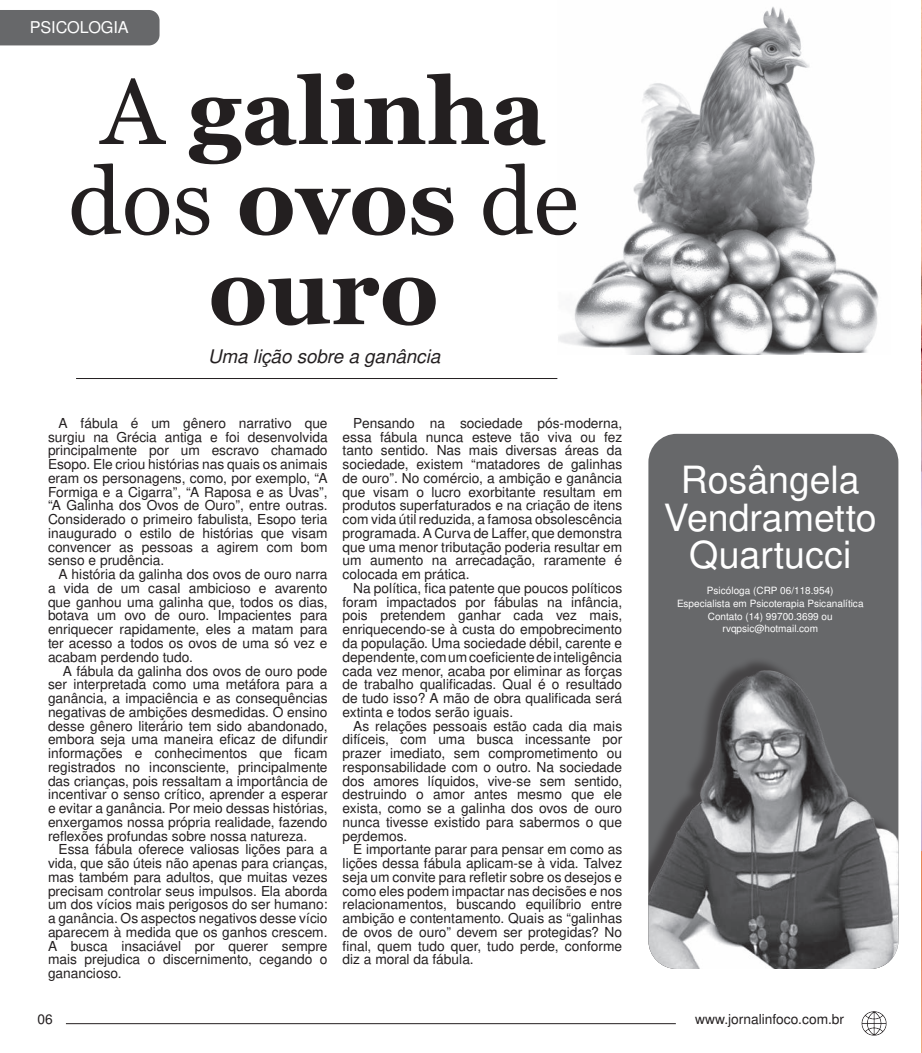
<style>
.page{position:relative;width:922px;height:1053px;background:#fff}
.page>*{position:absolute;margin:0;border:0;box-sizing:border-box;transform-origin:0 0}
.t1{font:700 93.38px/90px "Georgia";color:#231f20;text-align:center}
.t2{font:37.5px/37.5px "Nimbus San L";color:#fff;text-align:center}
.t3{font:italic 18.75px "Nimbus San L";color:#231f20}
.t4{font:16.25px "Nimbus San L";color:#fff}
.t5{font:13.75px/13.8px "Nimbus San L";color:#231f20;text-align:justify}
.t6{font:10px "Nimbus San L";color:#fff}
.s1{font-weight:400}
</style>
<div class="page">
<img style="left:558px;top:7px;width:321px;height:347px">
<div style="left:0;top:10px;width:159px;height:35px;background:#67686a"></div>
<img style="left:861px;top:1011px;width:25px;height:25px">
<hr style="left:66px;top:1023px;width:609px;height:1px;background:#231f20">
<div style="left:648px;top:434px;width:250px;height:534px;background:#67686a;border-radius:28px"></div>
<img style="left:648px;top:642px;width:250px;height:326px">
<hr style="left:76px;top:378px;width:481px;height:1px;background:#231f20">
<img style="left:921px;top:0;width:1px;height:1052px">
<p class="t4" style="left:30px;top:16px;width:100px">PSICOLOGIA</p>
<p class="t1" style="left:68px;top:67px;width:512px"><span class="s1">A</span> galinha <span class="s1">dos</span> ovos <span class="s1">de </span>ouro</p>
<p class="t3" style="left:208px;top:342px;width:233px">Uma lição sobre a ganância</p>
<p class="t5" style="left:48px;top:415px;width:281px;text-indent:11px">A fábula é um gênero narrativo que surgiu na Grécia antiga e foi desenvolvida principalmente por um escravo chamado Esopo. Ele criou histórias nas quais os animais eram os personagens, como, por exemplo, “A Formiga e a Cigarra”, “A Raposa e as Uvas”, “A Galinha dos Ovos de Ouro”, entre outras.<br>Considerado o primeiro fabulista, Esopo teria inaugurado o estilo de histórias que visam convencer as pessoas a agirem com bom senso e prudência.</p>
<p class="t5" style="left:48px;top:567px;width:281px;text-indent:11px">A história da galinha dos ovos de ouro narra a vida de um casal ambicioso e avarento que ganhou uma galinha que, todos os dias, botava um ovo de ouro. Impacientes para enriquecer rapidamente, eles a matam para ter acesso a todos os ovos de uma só vez e acabam perdendo tudo.</p>
<p class="t5" style="left:48px;top:663px;width:281px;text-indent:15px">A fábula da galinha dos ovos de ouro pode ser interpretada como uma metáfora para a ganância, a impaciência e as consequências negativas de ambições desmedidas. O ensino desse gênero literário tem sido abandonado, embora seja uma maneira eficaz de difundir informações e conhecimentos que ficam registrados no inconsciente, principalmente das crianças, pois ressaltam a importância de incentivar o senso crítico, aprender a esperar e evitar a ganância. Por meio dessas histórias, enxergamos nossa própria realidade, fazendo reflexões profundas sobre nossa natureza.</p>
<p class="t5" style="left:48px;top:842px;width:281px;text-indent:11px">Essa fábula oferece valiosas lições para a vida, que são úteis não apenas para crianças, mas também para adultos, que muitas vezes precisam controlar seus impulsos. Ela aborda um dos vícios mais perigosos do ser humano: a ganância. Os aspectos negativos desse vício aparecem à medida que os ganhos crescem.<br>A busca insaciável por querer sempre mais prejudica o discernimento, cegando o ganancioso.</p>
<p class="t5" style="left:342px;top:415px;width:281px;text-indent:11px">Pensando na sociedade pós-moderna, essa fábula nunca esteve tão viva ou fez tanto sentido. Nas mais diversas áreas da sociedade, existem “matadores de galinhas de ouro”. No comércio, a ambição e ganância que visam o lucro exorbitante resultam em produtos superfaturados e na criação de itens com vida útil reduzida, a famosa obsolescência programada. A Curva de Laffer, que demonstra que uma menor tributação poderia resultar em um aumento na arrecadação, raramente é colocada em prática.</p>
<p class="t5" style="left:342px;top:580px;width:281px;text-indent:11px">Na política, fica patente que poucos políticos foram impactados por fábulas na infância, pois pretendem ganhar cada vez mais, enriquecendo-se à custa do empobrecimento da população. Uma sociedade débil, carente e dependente, com um coeficiente de inteligência cada vez menor, acaba por eliminar as forças de trabalho qualificadas. Qual é o resultado de tudo isso? A mão de obra qualificada será extinta e todos serão iguais.</p>
<p class="t5" style="left:342px;top:718px;width:281px;text-indent:11px">As relações pessoais estão cada dia mais difíceis, com uma busca incessante por prazer imediato, sem comprometimento ou responsabilidade com o outro. Na sociedade dos amores líquidos, vive-se sem sentido, destruindo o amor antes mesmo que ele exista, como se a galinha dos ovos de ouro nunca tivesse existido para sabermos o que perdemos.</p>
<p class="t5" style="left:342px;top:842px;width:281px;text-indent:11px">É importante parar para pensar em como as lições dessa fábula aplicam-se à vida. Talvez seja um convite para refletir sobre os desejos e como eles podem impactar nas decisões e nos relacionamentos, buscando equilíbrio entre ambição e contentamento. Quais as “galinhas de ovos de ouro” devem ser protegidas? No final, quem tudo quer, tudo perde, conforme diz a moral da fábula.</p>
<p class="t2" style="left:663px;top:460px;width:214px">Rosângela<br>Vendrametto<br>Quartucci</p>
<p class="t6" style="left:706px;top:583px;width:128px">Psicóloga (CRP 06/118.954)</p>
<p class="t6" style="left:676px;top:596px;width:188px">Especialista em Psicoterapia Psicanalítica</p>
<p class="t6" style="left:707px;top:608px;width:126px">Contato (14) 99700.3699 ou</p>
<p class="t6" style="left:722px;top:621px;width:97px">rvqpsic@hotmail.com</p>
<p class="t5" style="left:37px;top:1012px;width:17px">06</p>
<p class="t5" style="left:695px;top:1012px;width:150px">www.jornalinfoco.com.br</p>
</div>
